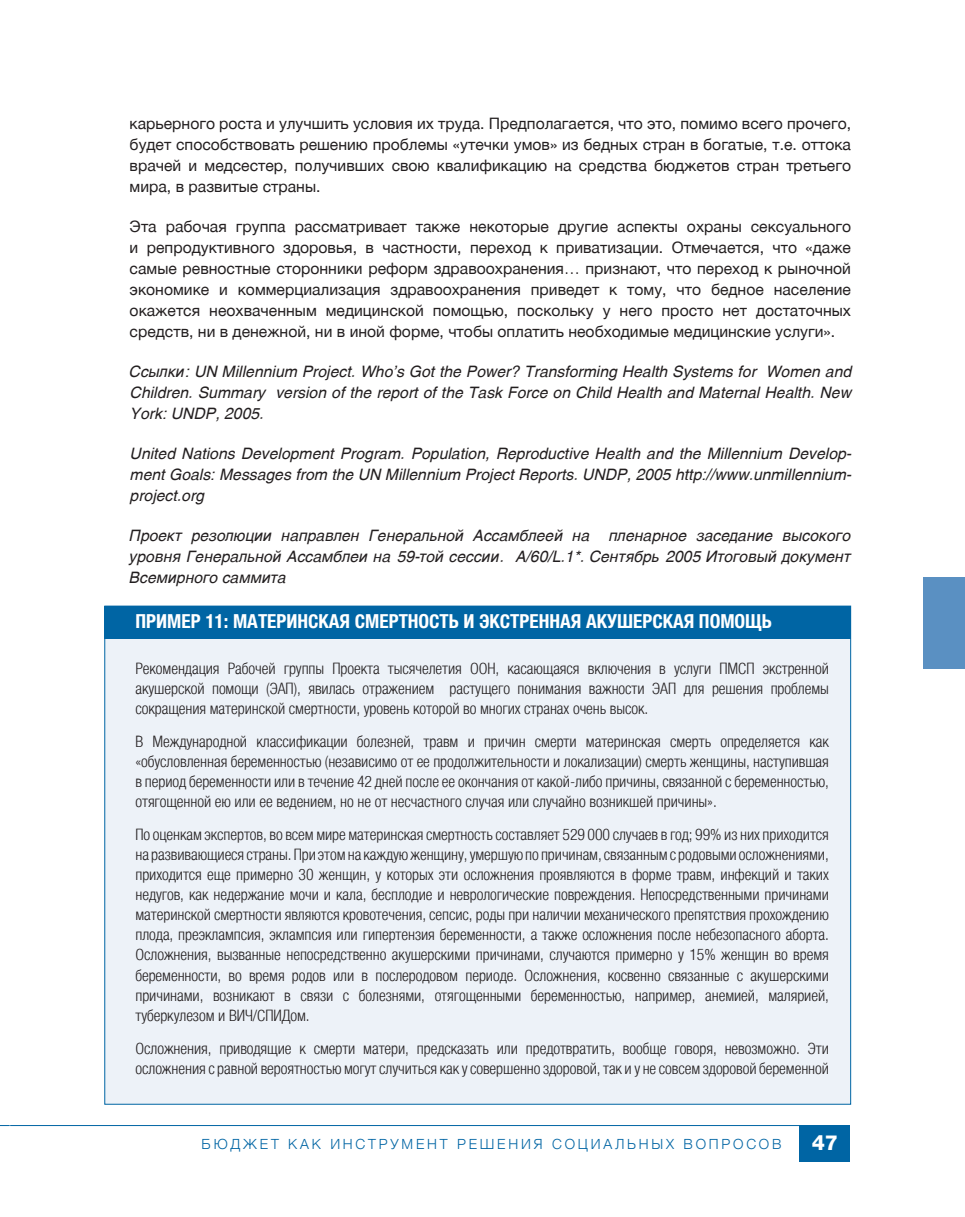
<style>
.page{position:relative;width:965px;height:1217px;background:#fff}
.page>*{position:absolute;margin:0;border:0;box-sizing:border-box;transform-origin:0 0}
.t1{font:800 21px "Helvetica Neue LTCYR";color:#fff}
.t2{font:700 condensed 19.25px "Helvetica Neue LTCYR";color:#fff}
.t3{font:300 condensed 15.75px/20.1px "Helvetica Neue LTCYR";letter-spacing:-.005em;color:#231f20;text-align:justify}
.t4{font:15.75px/21px "Helvetica Neue LTCYR";color:#231f20;text-align:justify}
.t5{font:italic 15.75px/21px "Helvetica cyr";color:#231f20;text-align:justify}
.t6{font:300 14px "Helvetica Neue LTCYR";letter-spacing:.2em;color:#0065a4}
</style>
<div class="page">
<hr style="left:10px;top:1125px;width:840px;height:1px;background:#0065a4">
<div style="left:799px;top:1125px;width:51px;height:36px;background:#0065a4"></div>
<div style="left:923px;top:577px;width:42px;height:91px;background:#5a90c2"></div>
<div style="left:104px;top:606px;width:747px;height:499px;background:#edf2f8"></div>
<div style="left:104px;top:606px;width:747px;height:32px;background:#0065a4"></div>
<p class="t4" style="left:130px;top:113px;width:723px">карьерного роста и улучшить условия их труда. Предполагается, что это, помимо всего прочего, будет способствовать решению проблемы «утечки умов» из бедных стран в богатые, т.е. оттока врачей и медсестер, получивших свою квалификацию на средства бюджетов стран третьего мира, в развитые страны.</p>
<p class="t4" style="left:130px;top:216px;width:723px">Эта рабочая группа рассматривает также некоторые другие аспекты охраны сексуального и репродуктивного здоровья, в частности, переход к приватизации. Отмечается, что «даже самые ревностные сторонники реформ здравоохранения… признают, что переход к рыночной экономике и коммерциализация здравоохранения приведет к тому, что бедное население окажется неохваченным медицинской помощью, поскольку у него просто нет достаточных средств, ни в денежной, ни в иной форме, чтобы оплатить необходимые медицинские услуги».</p>
<p class="t5" style="left:130px;top:361px;width:723px">Ссылки: UN Millennium Project. Who’s Got the Power? Transforming Health Systems for Women and Children. Summary version of the report of the Task Force on Child Health and Maternal Health. New York: UNDP, 2005.</p>
<p class="t5" style="left:130px;top:443px;width:723px">United Nations Development Program. Population, Reproductive Health and the Millennium Develop&shy;ment Goals: Messages from the UN Millennium Project Reports. UNDP, 2005 http://www.unmillennium&shy;project.org</p>
<p class="t5" style="left:130px;top:525px;width:723px">Проект резолюции направлен Генеральной Ассамблеей на пленарное заседание высокого уровня Генеральной Ассамблеи на 59-той сессии. A/60/L.1*. Сентябрь 2005 Итоговый документ Всемирного саммита</p>
<p class="t2" style="left:135px;top:611px;width:638px">Пример 11: Материнская смертность и экстренная акушерская помощь</p>
<p class="t3" style="left:135px;top:658px;width:695px">Рекомендация Рабочей группы Проекта тысячелетия ООН, касающаяся включения в услуги ПМСП экстренной акушерской помощи (ЭАП), явилась отражением растущего понимания важности ЭАП для решения проблемы сокращения материнской смертности, уровень которой во многих странах очень высок.</p>
<p class="t3" style="left:135px;top:731px;width:695px">В Международной классификации болезней, травм и причин смерти материнская смерть определяется как «обусловленная беременностью (независимо от ее продолжительности и локализации) смерть женщины, наступившая в период беременности или в течение 42 дней после ее окончания от какой-либо причины, связанной с беременностью, отягощенной ею или ее ведением, но не от несчастного случая или случайно возникшей причины».</p>
<p class="t3" style="left:135px;top:824px;width:695px">По оценкам экспертов, во всем мире материнская смертность составляет 529 000 случаев в год; 99% из них приходится на развивающиеся страны. При этом на каждую женщину, умершую по причинам, связанным с родовыми осложнениями, приходится еще примерно 30 женщин, у которых эти осложнения проявляются в форме травм, инфекций и таких недугов, как недержание мочи и кала, бесплодие и неврологические повреждения. Непосредственными причинами материнской смертности являются кровотечения, сепсис, роды при наличии механического препятствия прохождению плода, преэклампсия, эклампсия или гипертензия беременности, а также осложнения после небезопасного аборта.<br>Осложнения, вызванные непосредственно акушерскими причинами, случаются примерно у 15% женщин во время беременности, во время родов или в послеродовом периоде. Осложнения, косвенно связанные с акушерскими причинами, возникают в связи с болезнями, отягощенными беременностью, например, анемией, малярией, туберкулезом и ВИЧ/СПИДом.</p>
<p class="t3" style="left:135px;top:1038px;width:695px">Осложнения, приводящие к смерти матери, предсказать или предотвратить, вообще говоря, невозможно. Эти осложнения с равной вероятностью могут случиться как у совершенно здоровой, так и у не совсем здоровой беременной</p>
<p class="t6" style="left:202px;top:1136px;width:581px">Б юджет как инструмент решения социальных вопросов</p>
<h1 class="t1" style="left:812px;top:1131px;width:28px">47</h1>
</div>
